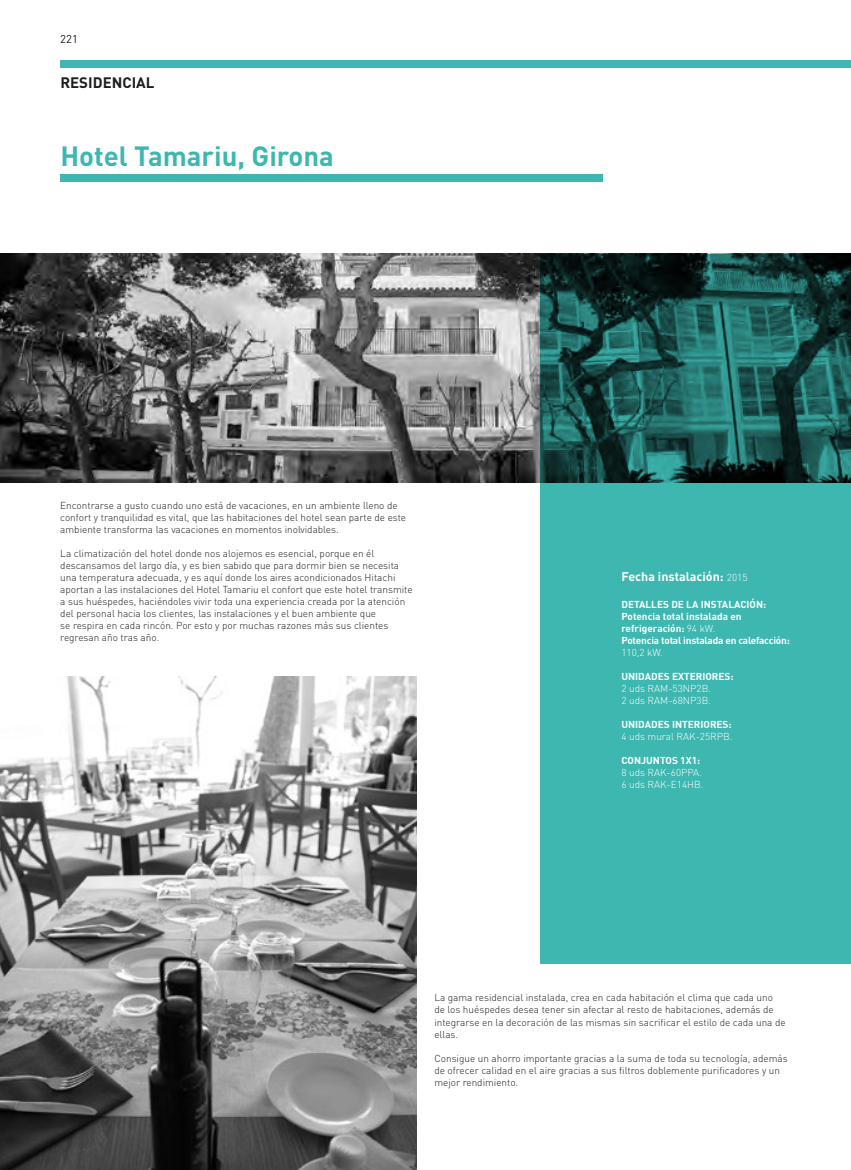
<style>
.page{position:relative;width:851px;height:1170px;background:#fff}
.page>*{position:absolute;margin:0;border:0;box-sizing:border-box;transform-origin:0 0}
.t1{font:700 27.5px "DIN";color:#3db7b0}
.t2{font:700 15px "DIN";color:#1d1d1b}
.t3{font:700 12.5px "DIN";color:#fff}
.t4{font:11.25px "DIN";color:#1d1d1b}
.t5{font:300 10px/12px "DIN";color:#1d1d1b}
.t6{font:700 10px/12px "DIN";color:#fff}
.t7{font:300 10px/12px "DIN";color:#fff}
.s1{font-weight:300;font-size:10px}
.s2{font-weight:300}
</style>
<div class="page">
<div style="left:60px;top:60px;width:790px;height:8px;background:#3db7b0"></div>
<img style="left:0;top:676px;width:416px;height:493px">
<img style="left:0;top:254px;width:540px;height:229px">
<svg style="left:540px;top:254px;width:310px;height:709px;background:#319690"></svg>
<div style="left:60px;top:175px;width:542px;height:7px;background:#3db7b0"></div>
<p class="t4" style="left:60px;top:32px;width:19px">221</p>
<h2 class="t2" style="left:60px;top:72px;width:96px">RESIDENCIAL</h2>
<h1 class="t1" style="left:60px;top:138px;width:275px">Hotel Tamariu, Girona</h1>
<p class="t5" style="left:60px;top:499px;width:347px">Encontrarse a gusto cuando uno está de vacaciones, en un ambiente lleno de confort y tranquilidad es vital, que las habitaciones del hotel sean parte de este ambiente transforma las vacaciones en momentos inolvidables.</p>
<p class="t5" style="left:60px;top:547px;width:354px">La climatización del hotel donde nos alojemos es esencial, porque en él descansamos del largo día, y es bien sabido que para dormir bien se necesita una temperatura adecuada, y es aquí donde los aires acondicionados Hitachi aportan a las instalaciones del Hotel Tamariu el confort que este hotel transmite a sus huéspedes, haciéndoles vivir toda una experiencia creada por la atención del personal hacia los clientes, las instalaciones y el buen ambiente que<br>se respira en cada rincón. Por esto y por muchas razones más sus clientes regresan año tras año.</p>
<p class="t3" style="left:621px;top:568px;width:128px">Fecha instalación: <span class="s1">2015</span></p>
<p class="t6" style="left:621px;top:598px;width:170px">DETALLES DE LA INSTALACIÓN:<br>Potencia total instalada en refrigeración: <span class="s2">94 kW.<br></span>Potencia total instalada en calefacción:</p>
<p class="t7" style="left:621px;top:646px;width:43px">110,2 kW.</p>
<p class="t6" style="left:621px;top:670px;width:114px">UNIDADES EXTERIORES:</p>
<p class="t7" style="left:621px;top:682px;width:91px">2 uds RAM-53NP2B.<br>2 uds RAM-68NP3B.</p>
<p class="t6" style="left:621px;top:718px;width:112px">UNIDADES INTERIORES:</p>
<p class="t7" style="left:621px;top:730px;width:112px">4 uds mural RAK-25RPB.</p>
<p class="t6" style="left:621px;top:754px;width:80px">CONJUNTOS 1X1:</p>
<p class="t7" style="left:621px;top:766px;width:84px">8 uds RAK-60PPA.<br>6 uds RAK-E14HB.</p>
<p class="t5" style="left:434px;top:991px;width:353px">La gama residencial instalada, crea en cada habitación el clima que cada uno de los huéspedes desea tener sin afectar al resto de habitaciones, además de integrarse en la decoración de las mismas sin sacrificar el estilo de cada una de ellas.</p>
<p class="t5" style="left:434px;top:1051px;width:355px">Consigue un ahorro importante gracias a la suma de toda su tecnología, además de ofrecer calidad en el aire gracias a sus filtros doblemente purificadores y un mejor rendimiento.</p>
</div>
